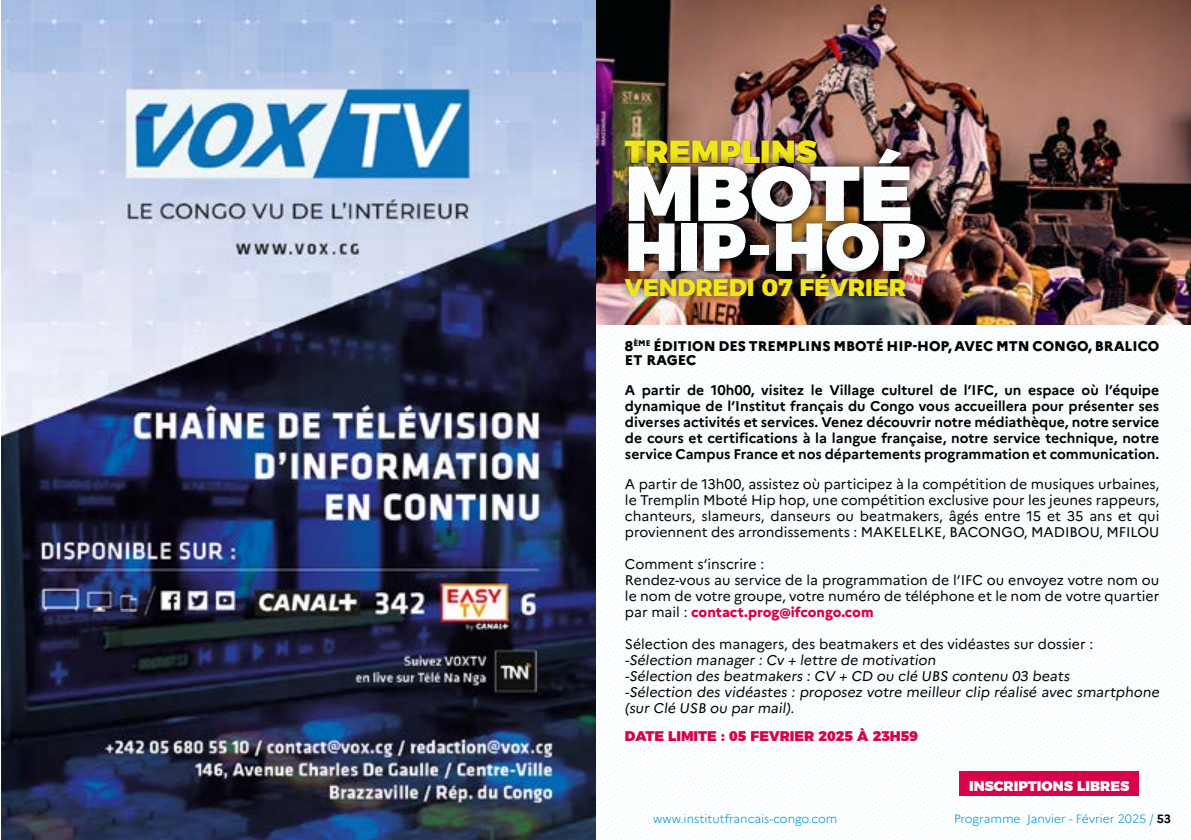
<style>
.page{position:relative;width:1191px;height:840px;background:#fff}
.page>*{position:absolute;margin:0;border:0;box-sizing:border-box;transform-origin:0 0}
.t1{font:900 77.4px "Montserrat";color:#fff}
.t2{font:900 67.8px "Montserrat";color:#fff}
.t3{font:900 32px "Montserrat";color:#f6e816}
.t4{font:800 24px "Montserrat";letter-spacing:-.01em;color:#f6e816}
.t5{font:14px/16px "Marianne";color:#000}
.t6{font:700 14px/16px "Marianne";color:#000;text-align:justify}
.t7{font:800 14px/14px "Marianne";color:#000}
.t8{font:900 14px "Montserrat";color:#dc0048}
.t9{font:900 14px "Montserrat";color:#fff}
.t10{font:300 12px "Marianne";color:#0092d5}
.s1{font-weight:800;color:#dc0048}
.s2{font-weight:700;color:#000}
</style>
<div class="page">
<img style="left:1px;top:0;width:593px;height:839px">
<img style="left:594px;top:0;width:597px;height:839px">
<h3 class="t3" style="left:625px;top:125px;width:193px">TREMPLINS</h3>
<h1 class="t1" style="left:625px;top:128px;width:290px">MBOTÉ</h1>
<h2 class="t2" style="left:625px;top:190px;width:303px">HIP-HOP</h2>
<h3 class="t4" style="left:625px;top:267px;width:283px">VENDREDI 07 FÉVRIER</h3>
<p class="t7" style="left:625px;top:339px;width:536px">8<sup>ÈME</sup> ÉDITION DES TREMPLINS MBOTÉ HIP-HOP, AVEC MTN CONGO, BRALICO<br>ET RAGEC</p>
<p class="t6" style="left:625px;top:382px;width:536px">A partir de 10h00, visitez le Village culturel de l’IFC, un espace où l’équipe dynamique de l’Institut français du Congo vous accueillera pour présenter ses diverses activités et services. Venez découvrir notre médiathèque, notre service de cours et certifications à la langue française, notre service technique, notre service Campus France et nos départements programmation et communication.</p>
<p class="t5" style="left:625px;top:476px;width:536px;text-align:justify">A partir de 13h00, assistez où participez à la compétition de musiques urbaines, le Tremplin Mboté Hip hop, une compétition exclusive pour les jeunes rappeurs, chanteurs, slameurs, danseurs ou beatmakers, âgés entre 15 et 35 ans et qui proviennent des arrondissements : MAKELELKE, BACONGO, MADIBOU, MFILOU</p>
<p class="t5" style="left:625px;top:556px;width:536px">Comment s’inscrire :<br>Rendez-vous au service de la programmation de l’IFC ou envoyez votre nom ou le nom de votre groupe, votre numéro de téléphone et le nom de votre quartier par mail : <span class="s1">contact.prog@ifcongo.com</span></p>
<p class="t5" style="left:625px;top:636px;width:538px">Sélection des managers, des beatmakers et des vidéastes sur dossier : -Sélection manager : Cv + lettre de motivation<br>-Sélection des beatmakers : CV + CD ou clé UBS contenu 03 beats<br>-Sélection des vidéastes : proposez votre meilleur clip réalisé avec smartphone (sur Clé USB ou par mail).</p>
<p class="t8" style="left:625px;top:724px;width:295px">DATE LIMITE : 05 FEVRIER 2025 À 23H59</p>
<p class="t9" style="left:969px;top:773px;width:162px">INSCRIPTIONS LIBRES</p>
<p class="t10" style="left:653px;top:810px;width:186px">www.institutfrancais-congo.com</p>
<p class="t10" style="left:954px;top:810px;width:218px">Programme Janvier - Février 2025 / <span class="s2">53</span></p>
</div>
